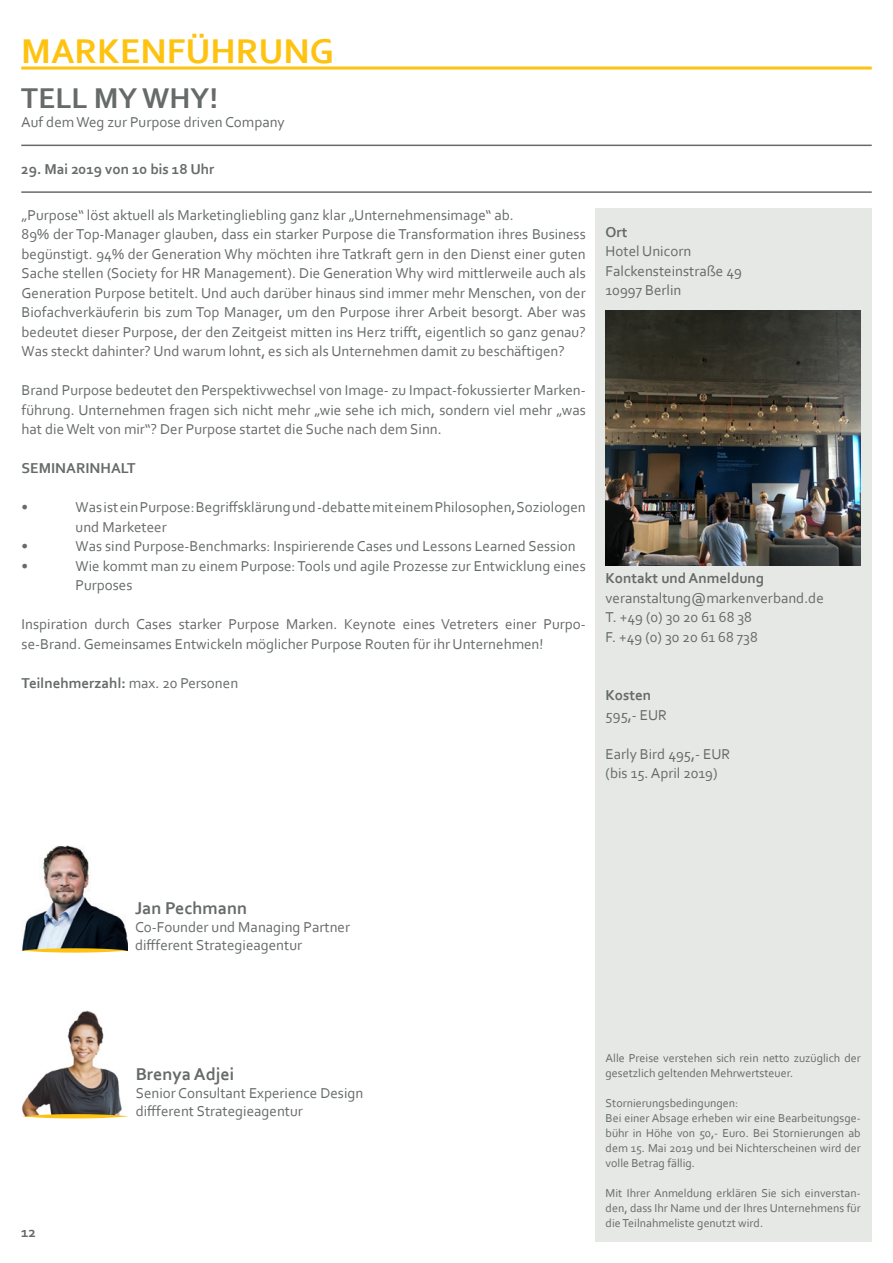
<style>
.page{position:relative;width:893px;height:1263px;background:#fff}
.page>*{position:absolute;margin:0;border:0;box-sizing:border-box;transform-origin:0 0}
.t1{font:700 36px "Corbel";color:#fec210}
.t2{font:700 30px "Corbel";color:#666b6a}
.t3{font:700 18px "Corbel";color:#666b6a}
.t4{font:15px/19.5px "Corbel";color:#666b6a}
.t5{font:700 15px "Corbel";color:#666b6a}
.t6{font:12px/15px "Corbel";color:#666b6a;text-align:justify}
.s1{font-weight:400}
</style>
<div class="page">
<hr style="left:21px;top:67px;width:851px;height:3px;background:#fec210">
<hr style="left:21px;top:145px;width:851px;height:1px;background:#666b6a">
<hr style="left:21px;top:191px;width:851px;height:2px;background:#666b6a">
<div style="left:595px;top:208px;width:276px;height:1034px;background:#e5e8e5"></div>
<img style="left:606px;top:310px;width:255px;height:256px">
<img style="left:22px;top:1010px;width:100px;height:104px">
<img style="left:22px;top:845px;width:106px;height:103px">
<svg style="left:21px;top:948px;width:107px;height:5px"></svg>
<svg style="left:22px;top:1114px;width:106px;height:4px"></svg>
<p class="t1" style="left:21px;top:28px;width:314px">MARKENFÜHRUNG</p>
<p class="t2" style="left:21px;top:79px;width:198px">TELL MY WHY!</p>
<p class="t4" style="left:21px;top:112px;width:265px">Auf dem Weg zur Purpose driven Company</p>
<p class="t5" style="left:21px;top:159px;width:195px">29. Mai 2019 von 10 bis 18 Uhr</p>
<p class="t4" style="left:22px;top:205px;width:566px">„Purpose“ löst aktuell als Marketingliebling ganz klar „Unternehmensimage“ ab.<br>89% der Top-Manager glauben, dass ein starker Purpose die Transformation ihres Business begünstigt. 94% der Generation Why möchten ihre Tatkraft gern in den Dienst einer guten Sache stellen (Society for HR Management). Die Generation Why wird mittlerweile auch als Generation Purpose betitelt. Und auch darüber hinaus sind immer mehr Menschen, von der Biofachverkäuferin bis zum Top Manager, um den Purpose ihrer Arbeit besorgt. Aber was bedeutet dieser Purpose, der den Zeitgeist mitten ins Herz trifft, eigentlich so ganz genau?<br>Was steckt dahinter? Und warum lohnt, es sich als Unternehmen damit zu beschäftigen?</p>
<p class="t4" style="left:22px;top:380px;width:566px;text-align:justify">Brand Purpose bedeutet den Perspektivwechsel von Image- zu Impact-fokussierter Marken&shy;führung. Unternehmen fragen sich nicht mehr „wie sehe ich mich, sondern viel mehr „was hat die Welt von mir“? Der Purpose startet die Suche nach dem Sinn.</p>
<p class="t5" style="left:22px;top:459px;width:116px">SEMINARINHALT</p>
<p class="t4" style="left:22px;top:497px;width:8px">•</p>
<p class="t4" style="left:76px;top:497px;width:512px">Was ist ein Purpose: Begriffsklärung und -debatte mit einem Philosophen, Soziologen und Marketeer</p>
<p class="t4" style="left:22px;top:536px;width:8px">•</p>
<p class="t4" style="left:76px;top:536px;width:502px">Was sind Purpose-Benchmarks: Inspirierende Cases und Lessons Learned Session</p>
<p class="t4" style="left:22px;top:556px;width:8px">•</p>
<p class="t4" style="left:76px;top:556px;width:512px">Wie kommt man zu einem Purpose: Tools und agile Prozesse zur Entwicklung eines<br>Purposes</p>
<p class="t4" style="left:22px;top:614px;width:566px">Inspiration durch Cases starker Purpose Marken. Keynote eines Vetreters einer Purpo&shy;se-Brand. Gemeinsames Entwickeln möglicher Purpose Routen für ihr Unternehmen!</p>
<p class="t5" style="left:22px;top:674px;width:218px">Teilnehmerzahl: <span class="s1">max. 20 Personen</span></p>
<p class="t5" style="left:606px;top:222px;width:23px">Ort</p>
<p class="t4" style="left:606px;top:241px;width:87px">Hotel Unicorn</p>
<p class="t4" style="left:606px;top:260px;width:138px">Falckensteinstraße 49</p>
<p class="t4" style="left:606px;top:280px;width:77px">10997 Berlin</p>
<p class="t5" style="left:606px;top:569px;width:160px">Kontakt und Anmeldung</p>
<p class="t4" style="left:606px;top:587px;width:220px">veranstaltung@markenverband.de</p>
<p class="t4" style="left:606px;top:607px;width:148px">T. +49 (0) 30 20 61 68 38</p>
<p class="t4" style="left:606px;top:626px;width:154px">F. +49 (0) 30 20 61 68 738</p>
<p class="t5" style="left:606px;top:686px;width:47px">Kosten</p>
<p class="t4" style="left:606px;top:704px;width:63px">595,- EUR</p>
<p class="t4" style="left:606px;top:743px;width:126px">Early Bird 495,- EUR</p>
<p class="t4" style="left:606px;top:763px;width:113px">(bis 15. April 2019)</p>
<p class="t5" style="left:21px;top:1223px;width:16px">12</p>
<p class="t3" style="left:135px;top:897px;width:114px">Jan Pechmann</p>
<p class="t4" style="left:135px;top:917px;width:217px">Co-Founder und Managing Partner</p>
<p class="t4" style="left:135px;top:935px;width:169px">diffferent Strategieagentur</p>
<p class="t3" style="left:136px;top:1063px;width:100px">Brenya Adjei</p>
<p class="t4" style="left:136px;top:1083px;width:229px">Senior Consultant Experience Design</p>
<p class="t4" style="left:136px;top:1101px;width:169px">diffferent Strategieagentur</p>
<p class="t6" style="left:606px;top:1050px;width:257px">Alle Preise verstehen sich rein netto zuzüglich der gesetzlich geltenden Mehrwertsteuer.</p>
<p class="t6" style="left:606px;top:1095px;width:134px">Stornierungsbedingungen:</p>
<p class="t6" style="left:606px;top:1110px;width:257px">Bei einer Absage erheben wir eine Bearbeitungsge&shy;bühr in Höhe von 50,- Euro. Bei Stornierungen ab dem 15. Mai 2019 und bei Nichterscheinen wird der volle Betrag fällig.</p>
<p class="t6" style="left:606px;top:1185px;width:257px">Mit Ihrer Anmeldung erklären Sie sich einverstan&shy;den, dass Ihr Name und der Ihres Unternehmens für die Teilnahmeliste genutzt wird.</p>
</div>
